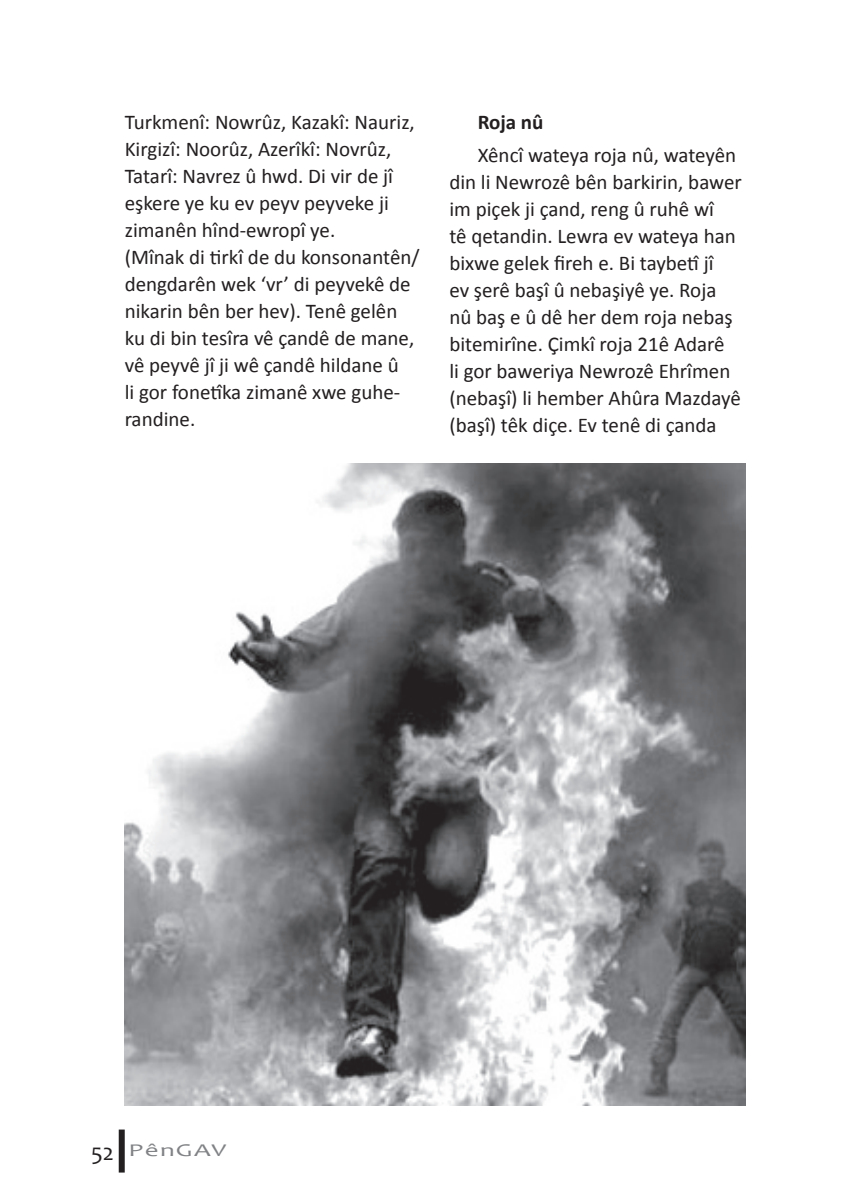
<style>
.page{position:relative;width:842px;height:1191px;background:#fff}
.page>*{position:absolute;margin:0;border:0;box-sizing:border-box;transform-origin:0 0}
.t1{font:21px/27px "Calibri";color:#231f20}
.t2{font:700 21px "Calibri";color:#231f20}
.t3{font:18px "Candara";letter-spacing:.05em;color:#808285;scale:1.5 1}
.s1{font-size:24px;color:#231f20}
</style>
<div class="page">
<div style="left:119px;top:1129px;width:6px;height:43px;background:#231f20"></div>
<img style="left:125px;top:463px;width:621px;height:643px">
<p class="t1" style="left:125px;top:109px;width:296px">Turkmenî: Nowrûz, Kazakî: Nauriz,<br>Kirgizî: Noorûz, Azerîkî: Novrûz,<br>Tatarî: Navrez û hwd. Di vir de jî eşkere ye ku ev peyv peyveke ji zimanên hînd-ewropî ye.<br>(Mînak di tirkî de du konsonantên/ dengdarên wek ‘vr’ di peyvekê de nikarin bên ber hev). Tenê gelên ku di bin tesîra vê çandê de mane, vê peyvê jî ji wê çandê hildane û<br>li gor fonetîka zimanê xwe guhe&shy;randine.</p>
<p class="t2" style="left:478px;top:109px;width:67px">Roja nû</p>
<p class="t1" style="left:449px;top:141px;width:294px;text-indent:28px">Xêncî wateya roja nû, wateyên din li Newrozê bên barkirin, bawer im piçek ji çand, reng û ruhê wî<br>tê qetandin. Lewra ev wateya han bixwe gelek fireh e. Bi taybetî jî<br>ev şerê başî û nebaşiyê ye. Roja nû baş e û dê her dem roja nebaş bitemirîne. Çimkî roja 21ê Adarê<br>li gor baweriya Newrozê Ehrîmen (nebaşî) li hember Ahûra Mazdayê (başî) têk diçe. Ev tenê di çanda</p>
<p class="t3" style="left:91px;top:1138px;width:92px"><span class="s1">52</span> PênGAV</p>
</div>
